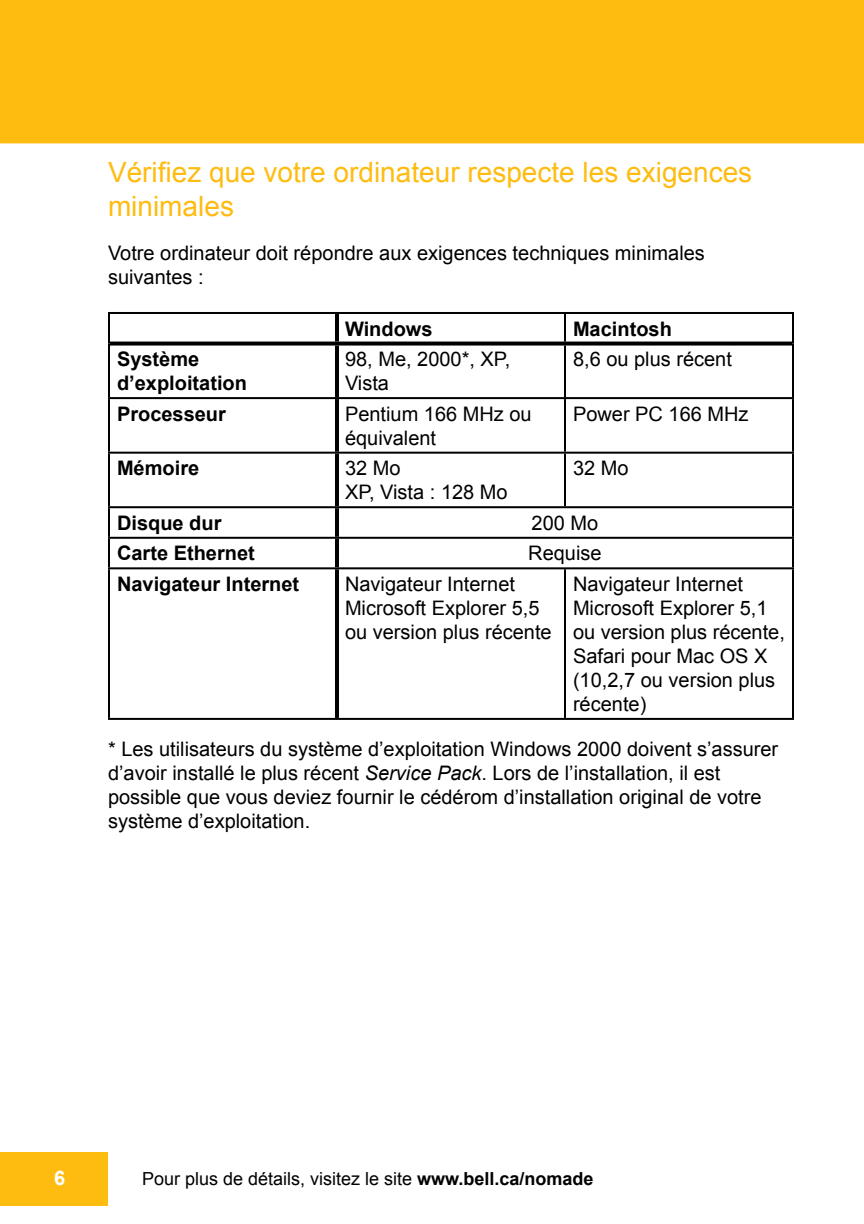
<style>
.page{position:relative;width:864px;height:1224px;background:#fff}
.page>*{position:absolute;margin:0;border:0;box-sizing:border-box;transform-origin:0 0}
.t1{font:28px/33.6px "Arial";color:#febc11}
.t2{font:20px/24px "Arial";color:#000}
.t3{font:700 20px/24px "Arial";color:#000}
.t4{font:18px "Arial";color:#000}
.s1{font-style:italic}
.s2{font-weight:700}
</style>
<div class="page">
<div style="left:0;top:1152px;width:108px;height:54px;background:#febc11"></div>
<div style="left:0;top:0;width:863px;height:143px;background:#febc11"></div>
<svg style="left:863px;top:0;width:1px;height:143px"></svg>
<hr style="left:564px;top:346px;width:2px;height:51px;background:#000">
<hr style="left:792px;top:344px;width:2px;height:53px;background:#000">
<hr style="left:337px;top:397px;width:228px;height:2px;background:#000">
<hr style="left:565px;top:397px;width:229px;height:2px;background:#000">
<hr style="left:564px;top:399px;width:2px;height:53px;background:#000">
<hr style="left:792px;top:399px;width:2px;height:53px;background:#000">
<hr style="left:337px;top:452px;width:228px;height:2px;background:#000">
<hr style="left:565px;top:452px;width:229px;height:2px;background:#000">
<hr style="left:564px;top:454px;width:2px;height:52px;background:#000">
<hr style="left:792px;top:454px;width:2px;height:52px;background:#000">
<hr style="left:337px;top:506px;width:228px;height:2px;background:#000">
<hr style="left:565px;top:506px;width:229px;height:2px;background:#000">
<hr style="left:792px;top:508px;width:2px;height:29px;background:#000">
<hr style="left:337px;top:537px;width:228px;height:2px;background:#000">
<hr style="left:565px;top:537px;width:229px;height:2px;background:#000">
<hr style="left:792px;top:539px;width:2px;height:28px;background:#000">
<hr style="left:337px;top:567px;width:228px;height:2px;background:#000">
<hr style="left:565px;top:567px;width:229px;height:2px;background:#000">
<hr style="left:564px;top:569px;width:2px;height:149px;background:#000">
<hr style="left:792px;top:569px;width:2px;height:149px;background:#000">
<hr style="left:337px;top:718px;width:228px;height:2px;background:#000">
<hr style="left:565px;top:718px;width:229px;height:2px;background:#000">
<hr style="left:108px;top:344px;width:2px;height:53px;background:#000">
<hr style="left:108px;top:397px;width:229px;height:2px;background:#000">
<hr style="left:108px;top:399px;width:2px;height:53px;background:#000">
<hr style="left:108px;top:452px;width:229px;height:2px;background:#000">
<hr style="left:108px;top:454px;width:2px;height:52px;background:#000">
<hr style="left:108px;top:506px;width:229px;height:2px;background:#000">
<hr style="left:108px;top:508px;width:2px;height:29px;background:#000">
<hr style="left:108px;top:537px;width:229px;height:2px;background:#000">
<hr style="left:108px;top:539px;width:2px;height:28px;background:#000">
<hr style="left:108px;top:567px;width:229px;height:2px;background:#000">
<hr style="left:108px;top:569px;width:2px;height:149px;background:#000">
<hr style="left:108px;top:718px;width:229px;height:2px;background:#000">
<hr style="left:335px;top:346px;width:4px;height:51px;background:#000">
<hr style="left:335px;top:399px;width:4px;height:53px;background:#000">
<hr style="left:335px;top:454px;width:4px;height:52px;background:#000">
<hr style="left:335px;top:508px;width:4px;height:29px;background:#000">
<hr style="left:335px;top:539px;width:4px;height:28px;background:#000">
<hr style="left:335px;top:569px;width:4px;height:149px;background:#000">
<hr style="left:108px;top:312px;width:229px;height:2px;background:#000">
<hr style="left:108px;top:314px;width:2px;height:30px;background:#000">
<hr style="left:337px;top:312px;width:228px;height:2px;background:#000">
<hr style="left:565px;top:312px;width:229px;height:2px;background:#000">
<hr style="left:564px;top:314px;width:2px;height:28px;background:#000">
<hr style="left:792px;top:314px;width:2px;height:30px;background:#000">
<hr style="left:335px;top:314px;width:4px;height:28px;background:#000">
<svg style="left:110px;top:342px;width:227px;height:4px"></svg>
<svg style="left:337px;top:342px;width:228px;height:4px"></svg>
<svg style="left:565px;top:342px;width:227px;height:4px"></svg>
<h1 class="t1" style="left:108px;top:156px;width:646px">Vérifiez que votre ordinateur respecte les exigences minimales</h1>
<p class="t2" style="left:108px;top:241px;width:598px">Votre ordinateur doit répondre aux exigences techniques minimales suivantes :</p>
<p class="t3" style="left:345px;top:317px;width:89px">Windows</p>
<p class="t3" style="left:573px;top:317px;width:100px">Macintosh</p>
<p class="t3" style="left:117px;top:347px;width:132px">Système d’exploitation</p>
<p class="t2" style="left:345px;top:347px;width:167px">98, Me, 2000*, XP,<br>Vista</p>
<p class="t2" style="left:573px;top:347px;width:160px">8,6 ou plus récent</p>
<p class="t3" style="left:117px;top:402px;width:110px">Processeur</p>
<p class="t2" style="left:345px;top:402px;width:188px">Pentium 166 MHz ou équivalent</p>
<p class="t2" style="left:573px;top:402px;width:177px">Power PC 166 MHz</p>
<p class="t3" style="left:117px;top:456px;width:84px">Mémoire</p>
<p class="t2" style="left:345px;top:456px;width:164px">32 Mo<br>XP, Vista : 128 Mo</p>
<p class="t2" style="left:573px;top:456px;width:57px">32 Mo</p>
<p class="t3" style="left:117px;top:511px;width:106px">Disque dur</p>
<p class="t2" style="left:532px;top:511px;width:68px">200 Mo</p>
<p class="t3" style="left:117px;top:541px;width:139px">Carte Ethernet</p>
<p class="t2" style="left:528px;top:541px;width:75px">Requise</p>
<p class="t3" style="left:117px;top:572px;width:184px">Navigateur Internet</p>
<p class="t2" style="left:345px;top:572px;width:208px">Navigateur Internet<br>Microsoft Explorer 5,5 ou version plus récente</p>
<p class="t2" style="left:573px;top:572px;width:213px">Navigateur Internet<br>Microsoft Explorer 5,1 ou version plus récente,<br>Safari pour Mac OS X (10,2,7 ou version plus récente)</p>
<p class="t2" style="left:108px;top:737px;width:672px">* Les utilisateurs du système d’exploitation Windows 2000 doivent s’assurer d’avoir installé le plus récent <span class="s1">Service Pack</span>. Lors de l’installation, il est possible que vous deviez fournir le cédérom d’installation original de votre système d’exploitation.</p>
<p class="t4" style="left:142px;top:1168px;width:453px">Pour plus de détails, visitez le site <span class="s2">www.bell.ca/nomade</span></p>
</div>
